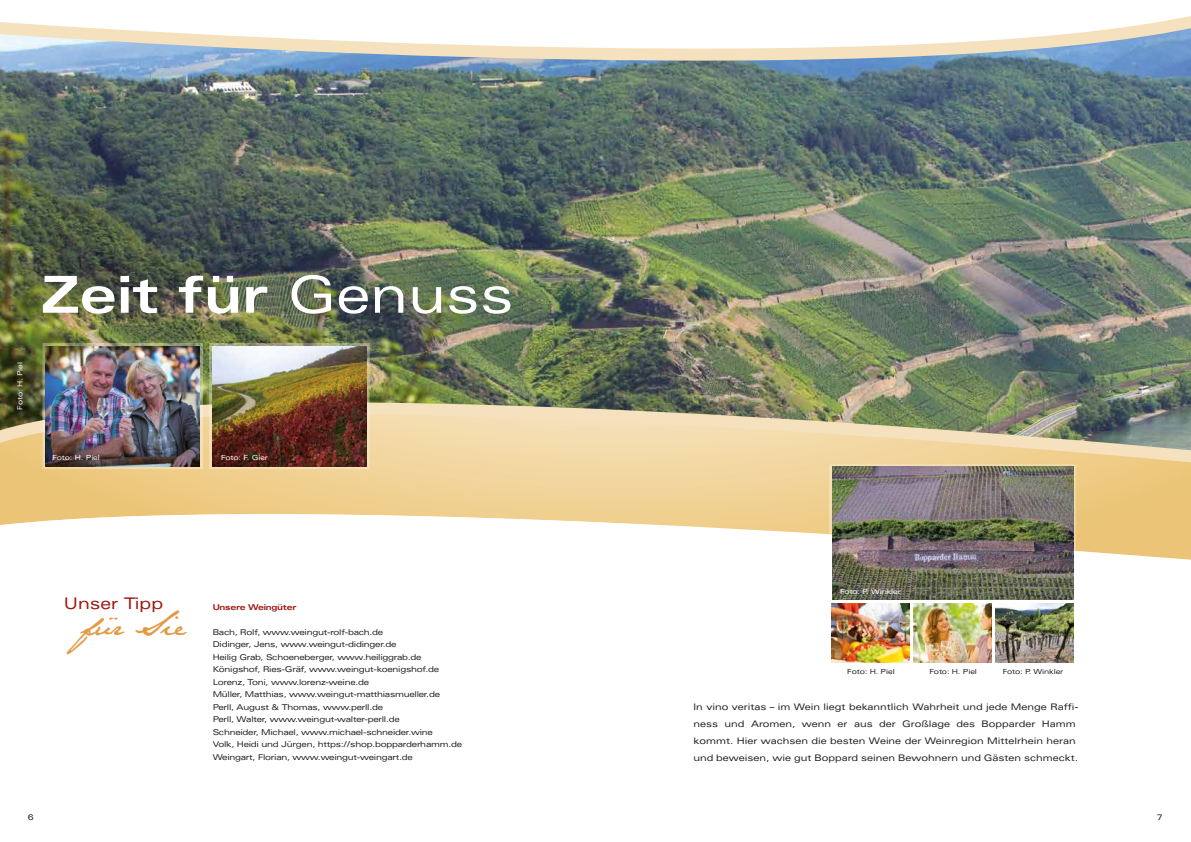
<style>
.page{position:relative;width:1191px;height:842px;background:#fff}
.page>*{position:absolute;margin:0;border:0;box-sizing:border-box;transform-origin:0 0}
.t1{font:700 expanded 51px "Univers";color:#fff}
.t2{font:28.2px "Jane Austen";color:#e49a45}
.t3{font:expanded 16px "Univers";color:#9d150f}
.t4{font:expanded 9px/17px "Univers";color:#1d1d1b}
.t5{font:expanded 8px/12.5px "Univers";letter-spacing:-.03em;color:#1d1d1b}
.t6{font:700 expanded 8px "Univers";letter-spacing:-.03em;color:#9d150f}
.t7{font:expanded 7px "Univers";letter-spacing:-.02em;color:#fff}
.t8{font:expanded 7px "Univers";letter-spacing:-.02em;color:#1d1d1b}
.s1{font-weight:400}
</style>
<div class="page">
<svg style="left:0;top:468px;width:1191px;height:92px"></svg>
<img style="left:0;top:16px;width:1191px;height:452px">
<img style="left:45px;top:346px;width:155px;height:120px">
<img style="left:212px;top:346px;width:154px;height:120px">
<img style="left:831px;top:603px;width:78px;height:60px">
<div style="left:829px;top:464px;width:246px;height:138px;border:3px solid #fff"></div>
<img style="left:913px;top:603px;width:78px;height:60px">
<img style="left:995px;top:603px;width:78px;height:60px">
<img style="left:832px;top:467px;width:241px;height:132px">
<p class="t7" style="left:16px;top:410px;width:49px;rotate:-90deg">Foto: H. Piel</p>
<h1 class="t1" style="left:42px;top:266px;width:474px">Zeit für <span class="s1">Genuss</span></h1>
<p class="t7" style="left:52px;top:453px;width:49px">Foto: H. Piel</p>
<p class="t7" style="left:221px;top:453px;width:48px">Foto: F. Gier</p>
<h3 class="t3" style="left:64px;top:594px;width:101px">Unser Tipp</h3>
<h2 class="t2" style="left:81px;top:608px;width:107px">für Si e</h2>
<p class="t6" style="left:213px;top:602px;width:85px">Unsere Weingüter</p>
<p class="t5" style="left:213px;top:625px;width:251px">Bach, Rolf, www.weingut-rolf-bach.de<br>Didinger, Jens, www.weingut-didinger.de<br>Heilig Grab, Schoeneberger, www.heiliggrab.de Königshof, Ries-Gräf, www.weingut-koenigshof.de Lorenz, Toni, www.lorenz-weine.de<br>Müller, Matthias, www.weingut-matthiasmueller.de Perll, August &amp; Thomas, www.perll.de<br>Perll, Walter, www.weingut-walter-perll.de<br>Schneider, Michael, www.michael-schneider.wine<br>Volk, Heidi und Jürgen, https://shop.bopparderhamm.de Weingart, Florian, www.weingut-weingart.de</p>
<p class="t7" style="left:840px;top:587px;width:62px">Foto: P. Winkler</p>
<p class="t8" style="left:847px;top:667px;width:49px">Foto: H. Piel</p>
<p class="t8" style="left:929px;top:667px;width:49px">Foto: H. Piel</p>
<p class="t8" style="left:1002px;top:667px;width:62px">Foto: P. Winkler</p>
<p class="t4" style="left:693px;top:698px;width:386px">In vino veritas – im Wein liegt bekanntlich Wahrheit und jede Menge Raffi&shy;ness und Aromen, wenn er aus der Großlage des Bopparder Hamm kommt. Hier wachsen die besten Weine der Weinregion Mittelrhein heran und beweisen, wie gut Boppard seinen Bewohnern und Gästen schmeckt.</p>
<p class="t5" style="left:28px;top:811px;width:7px">6</p>
<p class="t5" style="left:1156px;top:811px;width:7px">7</p>
</div>
